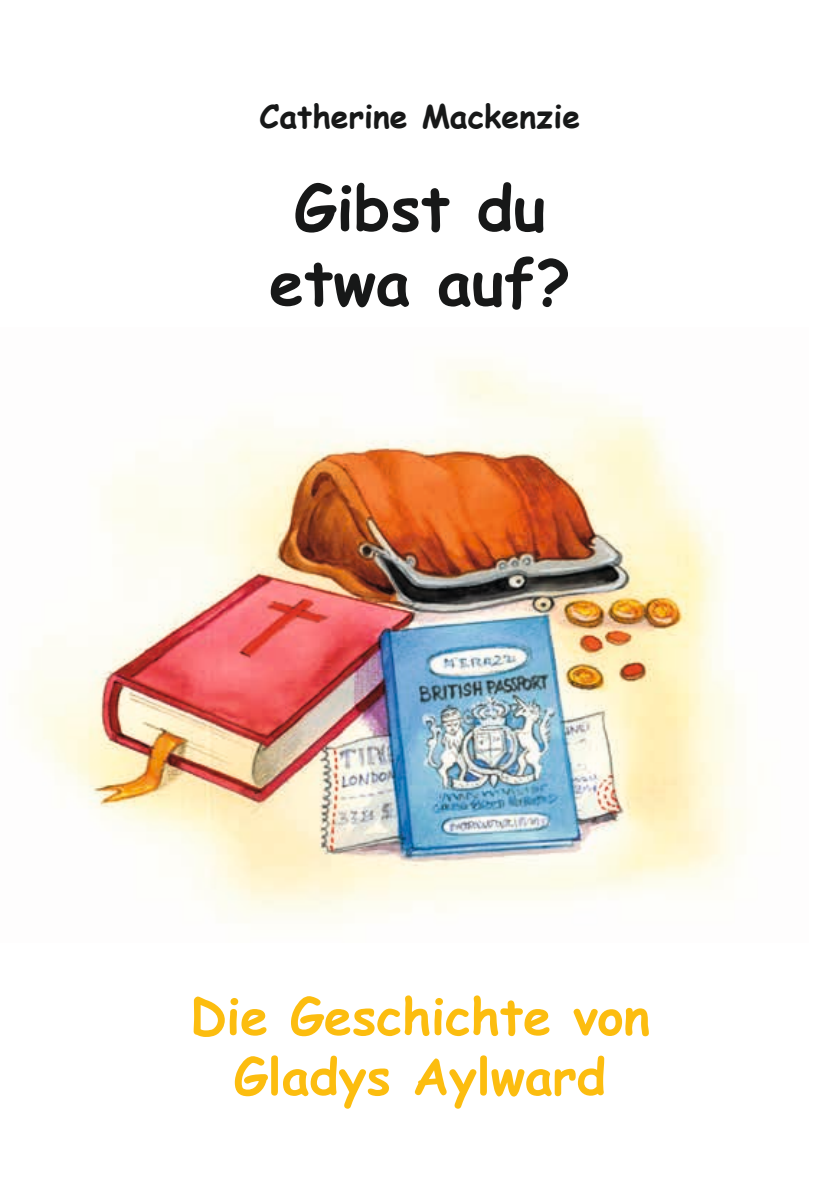
<style>
.page{position:relative;width:840px;height:1191px;background:#fff}
.page>*{position:absolute;margin:0;border:0;box-sizing:border-box;transform-origin:0 0}
.t1{font:700 62px/74.4px "Comic Sans MS";color:#171818;text-align:center}
.t2{font:700 50px/60px "Comic Sans MS";color:#fcbd0f;text-align:center}
.t3{font:700 32px "Comic Sans MS";color:#171818}
</style>
<div class="page">
<img style="left:21px;top:362px;width:725px;height:561px">
<p class="t3" style="left:259px;top:92px;width:322px">Catherine Mackenzie</p>
<p class="t1" style="left:269px;top:168px;width:302px">Gibst du etwa auf?</p>
<p class="t2" style="left:190px;top:984px;width:461px">Die Geschichte von<br>Gladys Aylward</p>
</div>
